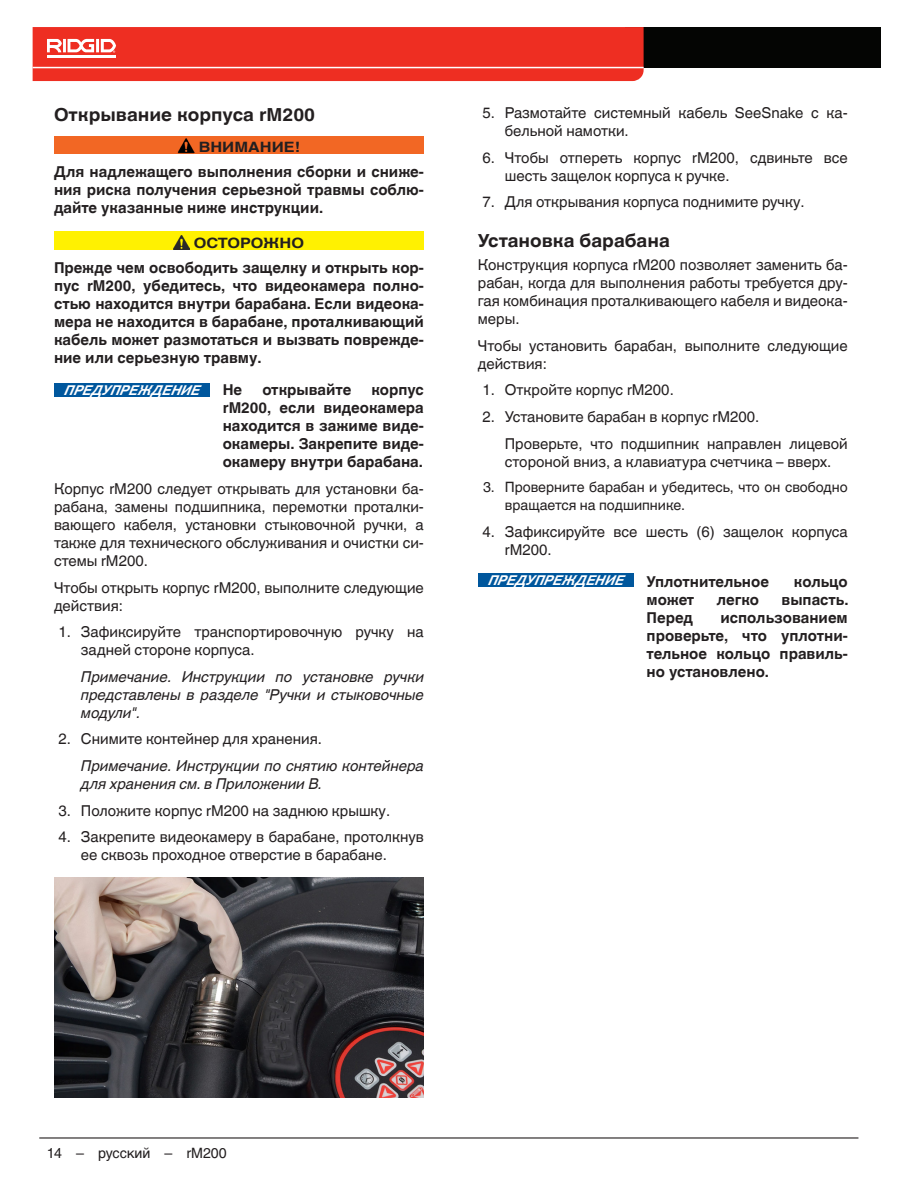
<style>
.page{position:relative;width:918px;height:1188px;background:#fff}
.page>*{position:absolute;margin:0;border:0;box-sizing:border-box;transform-origin:0 0}
.t1{font:700 18px "Helvetica World";color:#231f20;scale:1.05 1}
.t2{font:15px/18px "Helvetica World";color:#231f20}
.t3{font:700 15px/18px "Helvetica World";color:#231f20;text-align:justify}
.t4{font:italic 15px/18px "Helvetica World";color:#231f20;text-align:justify}
.t5{font:14.25px/18px "Helvetica World";color:#231f20}
.t6{font:700 14.25px "Helvetica World";color:#231f20;scale:1.15 1}
.t7{font:14.25px "Helvetica LT Std";letter-spacing:-.005em;color:#231f20}
.t8{font:italic 700 13.5px "Helvetica World";color:#fff}
.s1{font-style:normal;font-size:15px;color:#231f20}
</style>
<div class="page">
<hr style="left:39px;top:1137px;width:819px;height:2px;background:#231f20">
<div style="left:625px;top:27px;width:255px;height:41px;background:#040503"></div>
<svg style="left:33px;top:27px;width:611px;height:54px;background:#ee382c"></svg>
<hr style="left:47px;top:56px;width:69px;height:2px;background:#fff">
<div style="left:54px;top:136px;width:370px;height:18px;background:#f26724"></div>
<img style="left:177px;top:138px;width:17px;height:15px">
<div style="left:54px;top:231px;width:370px;height:19px;background:#fff101"></div>
<img style="left:174px;top:235px;width:15px;height:14px">
<div style="left:54px;top:383px;width:155px;height:14px;background:#00579d"></div>
<img style="left:54px;top:877px;width:370px;height:220px">
<div style="left:478px;top:574px;width:155px;height:13px;background:#00579d"></div>
<p class="t1" style="left:54px;top:104px;width:250px">Открывание корпуса rM200</p>
<p class="t6" style="left:199px;top:139px;width:90px">ВНИМАНИЕ!</p>
<p class="t3" style="left:54px;top:163px;width:371px">Для надлежащего выполнения сборки и сниже&shy;ния риска получения серьезной травмы соблю&shy;дайте указанные ниже инструкции.</p>
<p class="t6" style="left:194px;top:234px;width:97px">ОСТОРОЖНО</p>
<p class="t3" style="left:54px;top:259px;width:371px">Прежде чем освободить защелку и открыть кор&shy;пус rM200, убедитесь, что видеокамера полно&shy;стью находится внутри барабана. Если видеока&shy;мера не находится в барабане, проталкивающий кабель может размотаться и вызвать поврежде&shy;ние или серьезную травму.</p>
<p class="t8" style="left:64px;top:383px;width:180px">ПРЕД УПРЕЖД ЕНИЕ <span class="s1">Н е</span></p>
<p class="t3" style="left:262px;top:381px;width:90px">открывайте</p>
<p class="t3" style="left:223px;top:381px;width:203px;text-indent:149px">корпус rM200, если видеокамера находится в зажиме виде&shy;окамеры. Закрепите виде&shy;окамеру внутри барабана.</p>
<p class="t2" style="left:54px;top:480px;width:371px;text-align:justify">Корпус rM200 следует открывать для установки ба&shy;рабана, замены подшипника, перемотки проталки&shy;вающего кабеля, установки стыковочной ручки, а также для технического обслуживания и очистки си&shy;стемы rM200.</p>
<p class="t2" style="left:54px;top:578px;width:371px">Чтобы открыть корпус rM200, выполните следующие действия:</p>
<p class="t2" style="left:81px;top:623px;width:344px;text-indent:-22px">1. Зафиксируйте транспортировочную ручку на задней стороне корпуса.</p>
<p class="t4" style="left:81px;top:668px;width:344px">Примечание. Инструкции по установке ручки представлены в разделе "Ручки и стыковочные модули".</p>
<p class="t2" style="left:59px;top:730px;width:265px">2. Снимите контейнер для хранения.</p>
<p class="t4" style="left:81px;top:757px;width:344px">Примечание. Инструкции по снятию контейнера для хранения см. в Приложении B.</p>
<p class="t2" style="left:59px;top:802px;width:333px">3. Положите корпус rM200 на заднюю крышку.</p>
<p class="t2" style="left:81px;top:828px;width:344px;text-indent:-22px">4. Закрепите видеокамеру в барабане, протолкнув ее сквозь проходное отверстие в барабане.</p>
<p class="t2" style="left:505px;top:104px;width:344px;text-indent:-22px">5. Размотайте системный кабель SeeSnake с ка&shy;бельной намотки.</p>
<p class="t2" style="left:505px;top:149px;width:344px;text-indent:-22px">6. Чтобы отпереть корпус rM200, сдвиньте все шесть защелок корпуса к ручке.</p>
<p class="t2" style="left:482px;top:193px;width:324px">7. Для открывания корпуса поднимите ручку.</p>
<p class="t1" style="left:478px;top:230px;width:184px">Установка барабана</p>
<p class="t2" style="left:478px;top:256px;width:371px;text-align:justify">Конструкция корпуса rM200 позволяет заменить ба&shy;рабан, когда для выполнения работы требуется дру&shy;гая комбинация проталкивающего кабеля и видеока&shy;меры.</p>
<p class="t2" style="left:478px;top:337px;width:371px">Чтобы установить барабан, выполните следующие действия:</p>
<p class="t2" style="left:482px;top:381px;width:193px">1. Откройте корпус rM200.</p>
<p class="t2" style="left:505px;top:403px;width:344px;line-height:26.7px;text-indent:-22px">2. Установите барабан в корпус rM200.<br>Проверьте, что подшипник направлен лицевой</p>
<p class="t2" style="left:505px;top:452px;width:328px">стороной вниз, а клавиатура счетчика – вверх.</p>
<p class="t5" style="left:505px;top:478px;width:344px;text-indent:-22px">3. Проверните барабан и убедитесь, что он свободно вращается на подшипнике.</p>
<p class="t2" style="left:505px;top:523px;width:344px;text-indent:-22px">4. Зафиксируйте все шесть (6) защелок корпуса rM200.</p>
<p class="t8" style="left:488px;top:573px;width:283px">ПРЕДУПРЕЖДЕНИЕ <span class="s1">Уплотнительное</span></p>
<p class="t3" style="left:794px;top:573px;width:55px">кольцо</p>
<p class="t3" style="left:647px;top:591px;width:49px">может</p>
<p class="t3" style="left:717px;top:591px;width:44px">легко</p>
<p class="t3" style="left:781px;top:591px;width:69px">выпасть.</p>
<p class="t3" style="left:647px;top:609px;width:48px">Перед</p>
<p class="t3" style="left:647px;top:609px;width:203px;text-indent:74px">использованием проверьте, что уплотни&shy;тельное кольцо правиль&shy;но установлено.</p>
<p class="t7" style="left:47px;top:1144px;width:181px">14 – русский – rM200</p>
</div>
